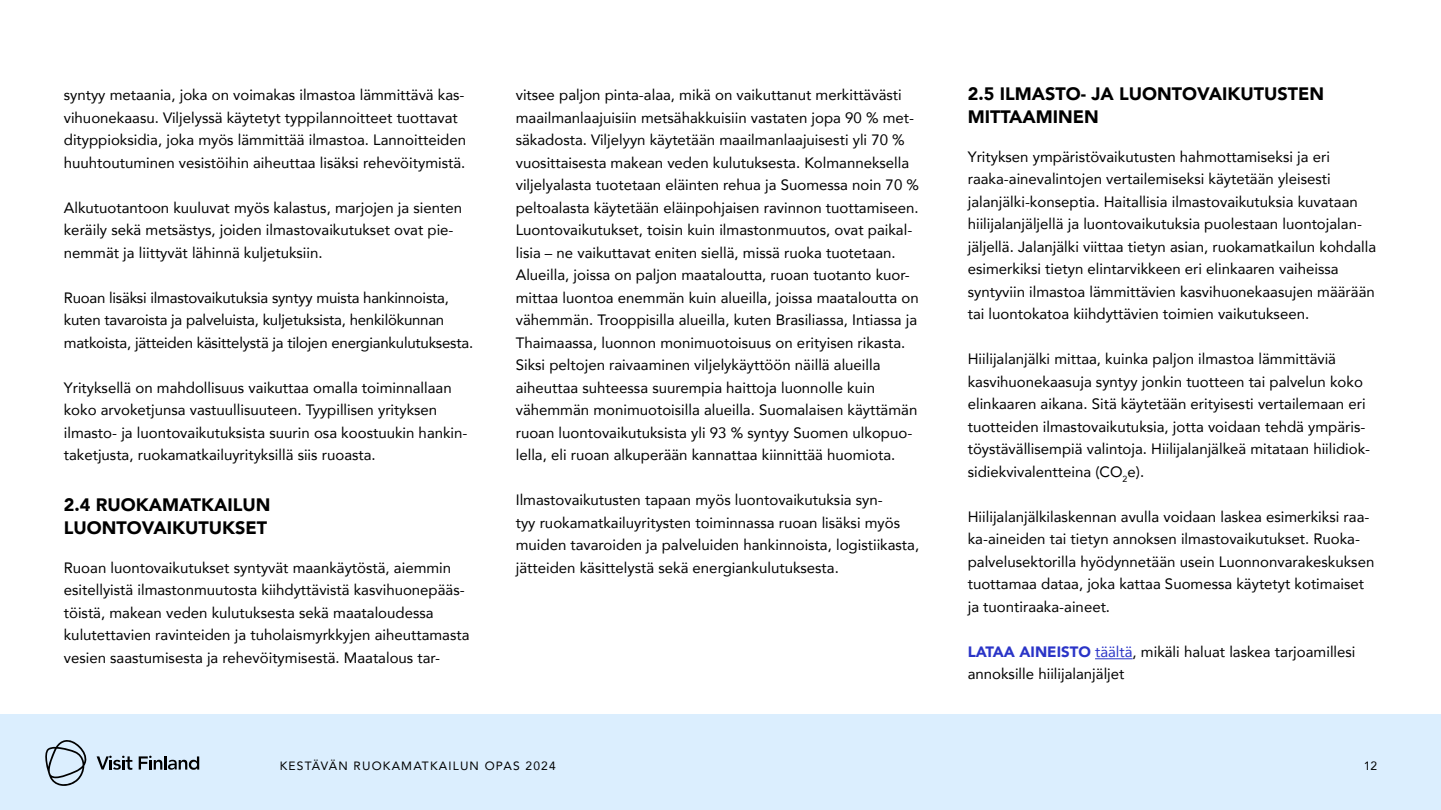
<style>
.page{position:relative;width:1441px;height:810px;background:#fff}
.page>*{position:absolute;margin:0;border:0;box-sizing:border-box;transform-origin:0 0}
.t1{font:900 18px/22.5px "Avenir";color:#000}
.body{font:15px/22.5px "Avenir";color:#000}
.t2{font:12px "Avenir";letter-spacing:.1em;color:#000}
.s1{font-weight:900;color:#2a34c7}
.s2{color:#2a34c7}
</style>
<div class="page">
<div style="left:0;top:715px;width:1440px;height:95px;background:#dbeefe"></div>
<svg style="left:139px;top:756px;width:60px;height:14px"></svg>
<svg style="left:97px;top:756px;width:35px;height:14px"></svg>
<svg style="left:45px;top:740px;width:42px;height:46px"></svg>
<hr style="left:1094px;top:658px;width:38px;height:1px;background:#2a34c7">
<p class="body" style="left:64px;top:83px;width:404px">syntyy metaania, joka on voimakas ilmastoa lämmittävä kas&shy;vihuonekaasu. Viljelyssä käytetyt typpilannoitteet tuottavat dityppioksidia, joka myös lämmittää ilmastoa. Lannoitteiden huuhtoutuminen vesistöihin aiheuttaa lisäksi rehevöitymistä.</p>
<p class="body" style="left:64px;top:196px;width:400px">Alkutuotantoon kuuluvat myös kalastus, marjojen ja sienten keräily sekä metsästys, joiden ilmastovaikutukset ovat pie&shy;nemmät ja liittyvät lähinnä kuljetuksiin.</p>
<p class="body" style="left:64px;top:286px;width:411px">Ruoan lisäksi ilmastovaikutuksia syntyy muista hankinnoista, kuten tavaroista ja palveluista, kuljetuksista, henkilökunnan matkoista, jätteiden käsittelystä ja tilojen energiankulutuksesta.</p>
<p class="body" style="left:64px;top:376px;width:405px">Yrityksellä on mahdollisuus vaikuttaa omalla toiminnallaan koko arvoketjunsa vastuullisuuteen. Tyypillisen yrityksen ilmasto- ja luontovaikutuksista suurin osa koostuukin hankin&shy;taketjusta, ruokamatkailuyrityksillä siis ruoasta.</p>
<h2 class="t1" style="left:64px;top:493px;width:208px">2.4 RUOKAMATKAILUN<br>LUONTOVAIKUTUKSET</h2>
<p class="body" style="left:64px;top:556px;width:407px">Ruoan luontovaikutukset syntyvät maankäytöstä, aiemmin esitellyistä ilmastonmuutosta kiihdyttävistä kasvihuonepääs&shy;töistä, makean veden kulutuksesta sekä maataloudessa kulutettavien ravinteiden ja tuholaismyrkkyjen aiheuttamasta vesien saastumisesta ja rehevöitymisestä. Maatalous tar-</p>
<p class="body" style="left:515px;top:83px;width:405px">vitsee paljon pinta-alaa, mikä on vaikuttanut merkittävästi maailmanlaajuisiin metsähakkuisiin vastaten jopa 90 % met&shy;säkadosta. Viljelyyn käytetään maailmanlaajuisesti yli 70 % vuosittaisesta makean veden kulutuksesta. Kolmanneksella viljelyalasta tuotetaan eläinten rehua ja Suomessa noin 70 % peltoalasta käytetään eläinpohjaisen ravinnon tuottamiseen.</p>
<p class="body" style="left:515px;top:218px;width:404px">Luontovaikutukset, toisin kuin ilmastonmuutos, ovat paikal&shy;lisia – ne vaikuttavat eniten siellä, missä ruoka tuotetaan.<br>Alueilla, joissa on paljon maataloutta, ruoan tuotanto kuor&shy;mittaa luontoa enemmän kuin alueilla, joissa maataloutta on vähemmän. Trooppisilla alueilla, kuten Brasiliassa, Intiassa ja Thaimaassa, luonnon monimuotoisuus on erityisen rikasta.<br>Siksi peltojen raivaaminen viljelykäyttöön näillä alueilla aiheuttaa suhteessa suurempia haittoja luonnolle kuin vähemmän monimuotoisilla alueilla. Suomalaisen käyttämän ruoan luontovaikutuksista yli 93 % syntyy Suomen ulkopuo&shy;lella, eli ruoan alkuperään kannattaa kiinnittää huomiota.</p>
<p class="body" style="left:515px;top:488px;width:405px">Ilmastovaikutusten tapaan myös luontovaikutuksia syn-<br>tyy ruokamatkailuyritysten toiminnassa ruoan lisäksi myös muiden tavaroiden ja palveluiden hankinnoista, logistiikasta, jätteiden käsittelystä sekä energiankulutuksesta.</p>
<h2 class="t1" style="left:967px;top:82px;width:358px">2.5 ILMASTO- JA LUONTOVAIKUTUSTEN<br>MITTAAMINEN</h2>
<p class="body" style="left:967px;top:145px;width:410px">Yrityksen ympäristövaikutusten hahmottamiseksi ja eri raaka-ainevalintojen vertailemiseksi käytetään yleisesti jalanjälki-konseptia. Haitallisia ilmastovaikutuksia kuvataan hiilijalanjäljellä ja luontovaikutuksia puolestaan luontojalan&shy;jäljellä. Jalanjälki viittaa tietyn asian, ruokamatkailun kohdalla esimerkiksi tietyn elintarvikkeen eri elinkaaren vaiheissa syntyviin ilmastoa lämmittävien kasvihuonekaasujen määrään tai luontokatoa kiihdyttävien toimien vaikutukseen.</p>
<p class="body" style="left:967px;top:347px;width:404px">Hiilijalanjälki mittaa, kuinka paljon ilmastoa lämmittäviä kasvihuonekaasuja syntyy jonkin tuotteen tai palvelun koko elinkaaren aikana. Sitä käytetään erityisesti vertailemaan eri tuotteiden ilmastovaikutuksia, jotta voidaan tehdä ympäris&shy;töystävällisempiä valintoja. Hiilijalanjälkeä mitataan hiilidiok&shy;sidiekvivalentteina (CO<sub>2</sub>e).</p>
<p class="body" style="left:967px;top:505px;width:408px">Hiilijalanjälkilaskennan avulla voidaan laskea esimerkiksi raa&shy;ka-aineiden tai tietyn annoksen ilmastovaikutukset. Ruoka&shy;palvelusektorilla hyödynnetään usein Luonnonvarakeskuksen tuottamaa dataa, joka kattaa Suomessa käytetyt kotimaiset ja tuontiraaka-aineet.</p>
<p class="body" style="left:967px;top:640px;width:389px"><span class="s1">LATAA AINEISTO</span> <span class="s2">täältä</span>, mikäli haluat laskea tarjoamillesi annoksille hiilijalanjäljet</p>
<p class="t2" style="left:280px;top:756px;width:277px">KESTÄVÄN RUOKAMATKAILUN OPAS 2024</p>
<p class="t2" style="left:1363px;top:756px;width:15px">12</p>
</div>
